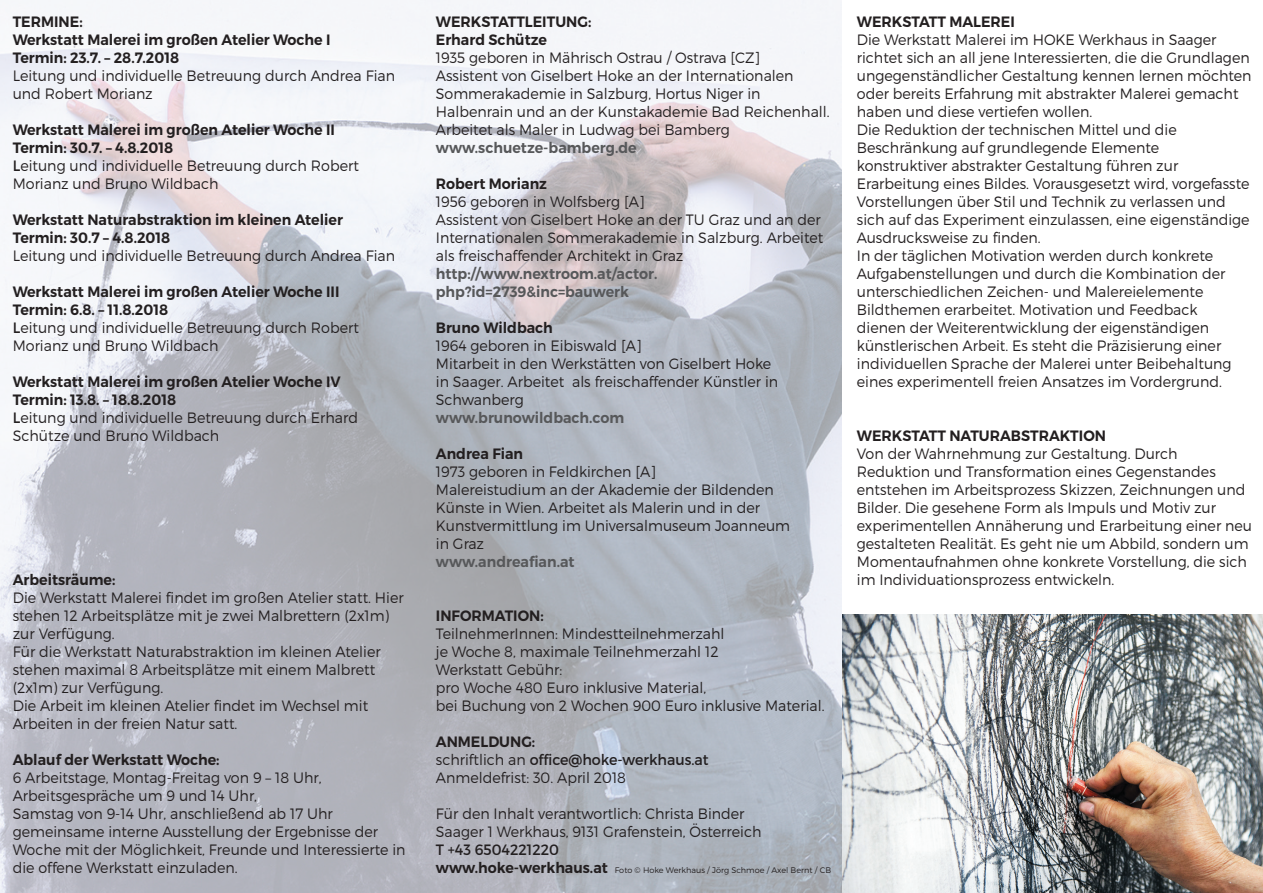
<style>
.page{position:relative;width:1263px;height:893px;background:#fff}
.page>*{position:absolute;margin:0;border:0;box-sizing:border-box;transform-origin:0 0}
.t1{font:300 15px/18px "Montserrat";color:#231f20;scale:.95 1}
.t2{font:600 15px/18px "Montserrat";color:#231f20;scale:.95 1}
.t3{font:600 15px/18px "Montserrat";color:#57585a;scale:.95 1}
.t4{font:15px "Montserrat";color:#231f20;scale:.95 1}
.t5{font:300 8.1px "Montserrat";color:#231f20}
.s1{font-weight:600}
.s2{font-weight:400}
.s3{font-weight:600;font-size:15px}
</style>
<div class="page">
<img style="left:0;top:0;width:842px;height:893px">
<img style="left:842px;top:615px;width:421px;height:278px">
<p class="t2" style="left:13px;top:13px;width:336px">TERMINE:<br>Werkstatt Malerei im großen Atelier Woche I<br>Termin: 23.7. – 28.7.2018</p>
<p class="t1" style="left:13px;top:67px;width:404px">Leitung und individuelle Betreuung durch Andrea Fian und Robert Morianz</p>
<p class="t1" style="left:13px;top:121px;width:366px"><span class="s1">Werkstatt Malerei im großen Atelier Woche II Termin: 30.7. – 4.8.2018<br></span><span class="s2">L</span>eitung und individuelle Betreuung durch Robert Morianz und Bruno Wildbach</p>
<p class="t2" style="left:13px;top:211px;width:349px">Werkstatt Naturabstraktion im kleinen Atelier<br>Termin: 30.7 – 4.8.2018</p>
<p class="t1" style="left:13px;top:247px;width:404px">Leitung und individuelle Betreuung durch Andrea Fian</p>
<p class="t1" style="left:13px;top:283px;width:366px"><span class="s1">Werkstatt Malerei im großen Atelier Woche III Termin: 6.8. – 11.8.2018<br></span><span class="s2">L</span>eitung und individuelle Betreuung durch Robert Morianz und Bruno Wildbach</p>
<p class="t1" style="left:13px;top:373px;width:365px"><span class="s1">Werkstatt Malerei im großen Atelier Woche IV Termin: 13.8. – 18.8.2018<br></span><span class="s2">L</span>eitung und individuelle Betreuung durch Erhard Schütze und Bruno Wildbach</p>
<p class="t2" style="left:13px;top:571px;width:110px">Arbeitsräume:</p>
<p class="t1" style="left:13px;top:589px;width:413px">Die Werkstatt Malerei findet im großen Atelier statt. Hier stehen 12 Arbeitsplätze mit je zwei Malbrettern (2x1m) zur Verfügung.<br>Für die Werkstatt Naturabstraktion im kleinen Atelier stehen maximal 8 Arbeitsplätze mit einem Malbrett (2x1m) zur Verfügung.<br>Die Arbeit im kleinen Atelier findet im Wechsel mit Arbeiten in der freien Natur satt.</p>
<p class="t2" style="left:13px;top:751px;width:219px">Ablauf der Werkstatt Woche:</p>
<p class="t1" style="left:13px;top:769px;width:415px">6 Arbeitstage, Montag-Freitag von 9 – 18 Uhr, Arbeitsgespräche um 9 und 14 Uhr,<br>Samstag von 9-14 Uhr, anschließend ab 17 Uhr gemeinsame interne Ausstellung der Ergebnisse der Woche mit der Möglichkeit, Freunde und Interessierte in die offene Werkstatt einzuladen.</p>
<p class="t2" style="left:436px;top:13px;width:165px">WERKSTATTLEITUNG:<br>Erhard Schütze</p>
<p class="t1" style="left:436px;top:49px;width:416px">1935 geboren in Mährisch Ostrau / Ostrava [CZ]<br>Assistent von Giselbert Hoke an der Internationalen Sommerakademie in Salzburg, Hortus Niger in Halbenrain und an der Kunstakademie Bad Reichenhall.<br>Arbeitet als Maler in Ludwag bei Bamberg</p>
<p class="t3" style="left:436px;top:139px;width:213px">www.schuetze-bamberg.de</p>
<p class="t2" style="left:436px;top:175px;width:118px">Robert Morianz</p>
<p class="t1" style="left:436px;top:193px;width:409px">1956 geboren in Wolfsberg [A]<br>Assistent von Giselbert Hoke an der TU Graz und an der Internationalen Sommerakademie in Salzburg. Arbeitet als freischaffender Architekt in Graz</p>
<p class="t3" style="left:436px;top:265px;width:235px">http://www.nextroom.at/actor. php?id=2739&amp;inc=bauwerk</p>
<p class="t2" style="left:436px;top:319px;width:125px">Bruno Wildbach</p>
<p class="t1" style="left:436px;top:337px;width:362px">1964 geboren in Eibiswald [A]<br>Mitarbeit in den Werkstätten von Giselbert Hoke in Saager. Arbeitet als freischaffender Künstler in Schwanberg</p>
<p class="t3" style="left:436px;top:409px;width:200px">www.brunowildbach.com</p>
<p class="t2" style="left:436px;top:445px;width:93px">Andrea Fian</p>
<p class="t1" style="left:436px;top:463px;width:374px">1973 geboren in Feldkirchen [A]<br>Malereistudium an der Akademie der Bildenden Künste in Wien. Arbeitet als Malerin und in der Kunstvermittlung im Universalmuseum Joanneum in Graz</p>
<p class="t3" style="left:436px;top:553px;width:148px">www.andreafian.at</p>
<p class="t2" style="left:436px;top:607px;width:115px">INFORMATION:</p>
<p class="t1" style="left:436px;top:625px;width:411px">TeilnehmerInnen: Mindestteilnehmerzahl<br>je Woche 8, maximale Teilnehmerzahl 12<br>Werkstatt Gebühr:<br>pro Woche 480 Euro inklusive Material,<br>bei Buchung von 2 Wochen 900 Euro inklusive Material.</p>
<p class="t1" style="left:436px;top:733px;width:289px"><span class="s1">ANMELDUNG:<br></span>schriftlich an <span class="s2">office@hoke-werkhaus.at<br></span>Anmeldefrist: 30. April 2018</p>
<p class="t1" style="left:436px;top:805px;width:344px">Für den Inhalt verantwortlich: Christa Binder<br>Saager 1 Werkhaus, 9131 Grafenstein, Österreich</p>
<p class="t4" style="left:436px;top:841px;width:131px">T +43 6504221220</p>
<p class="t5" style="left:436px;top:865px;width:397px"><span class="s3">www.hoke-werkhaus.at</span> Foto © Hoke Werkhaus / Jörg Schmoe / Axel Bernt / CB</p>
<p class="t2" style="left:857px;top:13px;width:168px">WERKSTATT MALEREI</p>
<p class="t1" style="left:857px;top:31px;width:417px">Die Werkstatt Malerei im HOKE Werkhaus in Saager richtet sich an all jene Interessierten, die die Grundlagen ungegenständlicher Gestaltung kennen lernen möchten oder bereits Erfahrung mit abstrakter Malerei gemacht haben und diese vertiefen wollen.<br>Die Reduktion der technischen Mittel und die Beschränkung auf grundlegende Elemente konstruktiver abstrakter Gestaltung führen zur Erarbeitung eines Bildes. Vorausgesetzt wird, vorgefasste Vorstellungen über Stil und Technik zu verlassen und sich auf das Experiment einzulassen, eine eigenständige Ausdrucksweise zu finden.<br>In der täglichen Motivation werden durch konkrete Aufgabenstellungen und durch die Kombination der unterschiedlichen Zeichen- und Malereielemente Bildthemen erarbeitet. Motivation und Feedback<br>dienen der Weiterentwicklung der eigenständigen künstlerischen Arbeit. Es steht die Präzisierung einer individuellen Sprache der Malerei unter Beibehaltung eines experimentell freien Ansatzes im Vordergrund.</p>
<p class="t2" style="left:857px;top:427px;width:264px">WERKSTATT NATURABSTRAKTION</p>
<p class="t1" style="left:857px;top:445px;width:418px">Von der Wahrnehmung zur Gestaltung. Durch Reduktion und Transformation eines Gegenstandes entstehen im Arbeitsprozess Skizzen, Zeichnungen und Bilder. Die gesehene Form als Impuls und Motiv zur experimentellen Annäherung und Erarbeitung einer neu gestalteten Realität. Es geht nie um Abbild, sondern um Momentaufnahmen ohne konkrete Vorstellung, die sich im Individuationsprozess entwickeln.</p>
</div>
